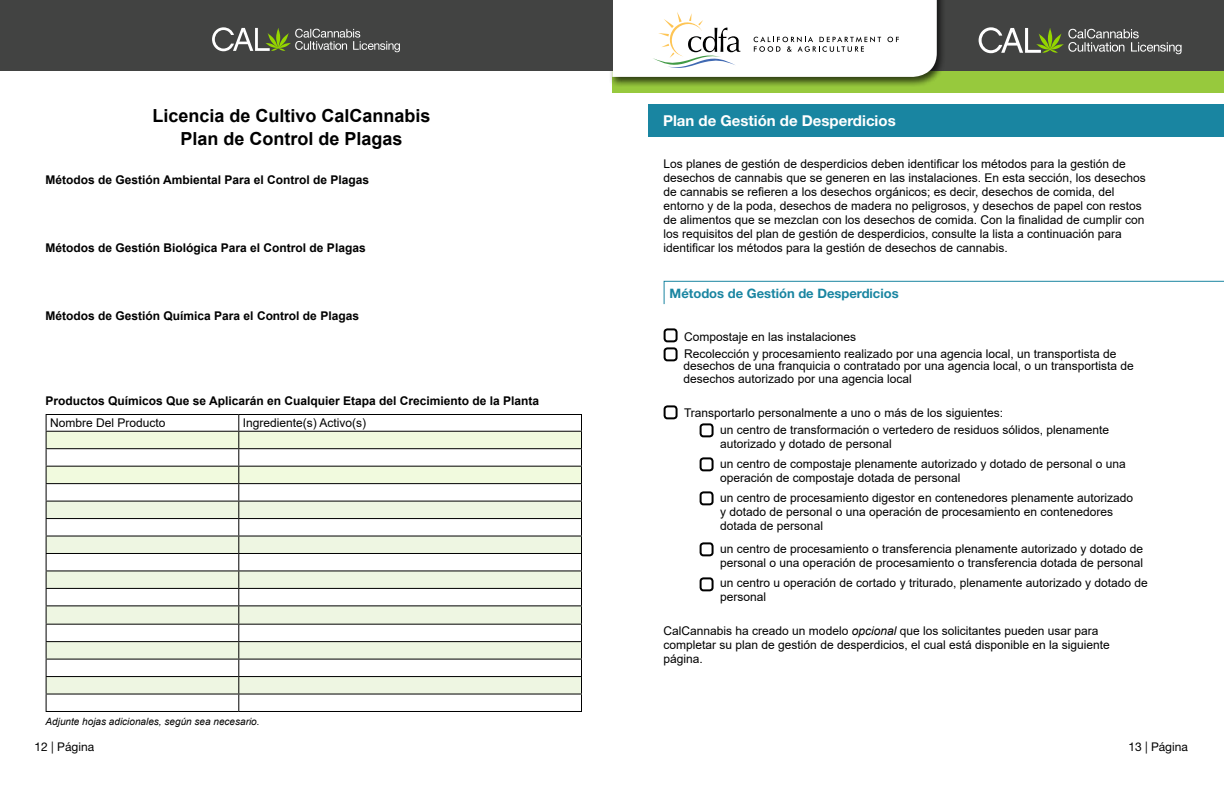
<style>
.page{position:relative;width:1224px;height:792px;background:#fff}
.page>*{position:absolute;margin:0;border:0;box-sizing:border-box;transform-origin:0 0}
.t1{font:700 18px "Arial";color:#000}
.t2{font:700 15px "Helvetica Neue LT Std";color:#fff}
.t3{font:700 13px "Helvetica Neue LT Std";color:#1985a1}
.t4{font:12px/14px "Arial";color:#000}
.t5{font:700 12px "Arial";color:#000}
.t6{font:12px "Helvetica Neue LT Std";color:#000}
.t7{font:italic 10px "Arial";color:#000}
.s1{font-style:italic}
</style>
<div class="page">
<div style="left:612px;top:46px;width:612px;height:46px;background:#97c93d"></div>
<div style="left:612px;top:0;width:612px;height:71px;background:#424342"></div>
<svg style="left:979px;top:27px;width:203px;height:27px"></svg>
<div style="left:609px;top:0;width:338px;height:87px;background:#000;opacity:.69"></div>
<svg style="left:612px;top:0;width:325px;height:77px;background:#f4f4f3"></svg>
<div style="left:648px;top:104px;width:576px;height:33px;background:#1985a1"></div>
<hr style="left:46px;top:414px;width:193px;height:1px;background:#000">
<hr style="left:239px;top:414px;width:343px;height:1px;background:#000">
<svg style="left:46px;top:415px;width:536px;height:296px"></svg>
<hr style="left:46px;top:711px;width:193px;height:1px;background:#000">
<hr style="left:239px;top:711px;width:343px;height:1px;background:#000">
<div style="left:664px;top:328px;width:14px;height:14px;border:2px solid #000;border-radius:3px"></div>
<div style="left:664px;top:347px;width:14px;height:14px;border:2px solid #000;border-radius:3px"></div>
<div style="left:664px;top:405px;width:14px;height:14px;border:2px solid #000;border-radius:3px"></div>
<div style="left:700px;top:423px;width:14px;height:14px;border:2px solid #000;border-radius:3px"></div>
<div style="left:700px;top:457px;width:14px;height:14px;border:2px solid #000;border-radius:3px"></div>
<div style="left:700px;top:491px;width:14px;height:14px;border:2px solid #000;border-radius:3px"></div>
<div style="left:700px;top:542px;width:14px;height:14px;border:2px solid #000;border-radius:3px"></div>
<div style="left:700px;top:577px;width:14px;height:14px;border:2px solid #000;border-radius:3px"></div>
<svg style="left:663px;top:280px;width:561px;height:25px"></svg>
<div style="left:0;top:0;width:612px;height:71px;background:#424342"></div>
<svg style="left:212px;top:27px;width:188px;height:25px"></svg>
<h1 class="t1" style="left:153px;top:102px;width:280px">Licencia de Cultivo CalCannabis</h1>
<p class="t2" style="left:663px;top:111px;width:234px">Plan de Gestión de Desperdicios</p>
<h1 class="t1" style="left:181px;top:126px;width:224px">Plan de Control de Plagas</h1>
<p class="t5" style="left:46px;top:171px;width:325px">Métodos de Gestión Ambiental Para el Control de Plagas</p>
<p class="t4" style="left:664px;top:156px;width:484px">Los planes de gestión de desperdicios deben identificar los métodos para la gestión de desechos de cannabis que se generen en las instalaciones. En esta sección, los desechos de cannabis se refieren a los desechos orgánicos; es decir, desechos de comida, del entorno y de la poda, desechos de madera no peligrosos, y desechos de papel con restos de alimentos que se mezclan con los desechos de comida. Con la finalidad de cumplir con los requisitos del plan de gestión de desperdicios, consulte la lista a continuación para identificar los métodos para la gestión de desechos de cannabis.</p>
<p class="t5" style="left:46px;top:239px;width:322px">Métodos de Gestión Biológica Para el Control de Plagas</p>
<p class="t5" style="left:46px;top:307px;width:315px">Métodos de Gestión Química Para el Control de Plagas</p>
<p class="t5" style="left:46px;top:392px;width:495px">Productos Químicos Que se Aplicarán en Cualquier Etapa del Crecimiento de la Planta</p>
<p class="t4" style="left:50px;top:416px;width:117px">Nombre Del Producto</p>
<p class="t4" style="left:243px;top:416px;width:125px">Ingrediente(s) Activo(s)</p>
<p class="t7" style="left:46px;top:715px;width:215px">Adjunte hojas adicionales, según sea necesario.</p>
<p class="t3" style="left:670px;top:285px;width:231px">Métodos de Gestión de Desperdicios</p>
<p class="t4" style="left:684px;top:329px;width:434px;line-height:17px">Compostaje en las instalaciones<br>Recolección y procesamiento realizado por una agencia local, un transportista de</p>
<p class="t4" style="left:684px;top:360px;width:452px;line-height:13px">desechos de una franquicia o contratado por una agencia local, o un transportista de desechos autorizado por una agencia local</p>
<p class="t4" style="left:720px;top:405px;width:390px;line-height:17px;text-indent:-36px">Transportarlo personalmente a uno o más de los siguientes:<br>un centro de transformación o vertedero de residuos sólidos, plenamente</p>
<p class="t4" style="left:720px;top:434px;width:407px;line-height:20px">autorizado y dotado de personal<br>un centro de compostaje plenamente autorizado y dotado de personal o una</p>
<p class="t4" style="left:720px;top:468px;width:414px;line-height:20px">operación de compostaje dotada de personal<br>un centro de procesamiento digestor en contenedores plenamente autorizado</p>
<p class="t4" style="left:720px;top:505px;width:394px">y dotado de personal o una operación de procesamiento en contenedores dotada de personal</p>
<p class="t4" style="left:720px;top:542px;width:424px">un centro de procesamiento o transferencia plenamente autorizado y dotado de personal o una operación de procesamiento o transferencia dotada de personal</p>
<p class="t4" style="left:720px;top:576px;width:429px">un centro u operación de cortado y triturado, plenamente autorizado y dotado de personal</p>
<p class="t4" style="left:664px;top:624px;width:448px">CalCannabis ha creado un modelo <span class="s1">opcional</span> que los solicitantes pueden usar para completar su plan de gestión de desperdicios, el cual está disponible en la siguiente página.</p>
<p class="t6" style="left:35px;top:740px;width:61px">12 | Página</p>
<p class="t6" style="left:1128px;top:740px;width:61px">13 | Página</p>
</div>
